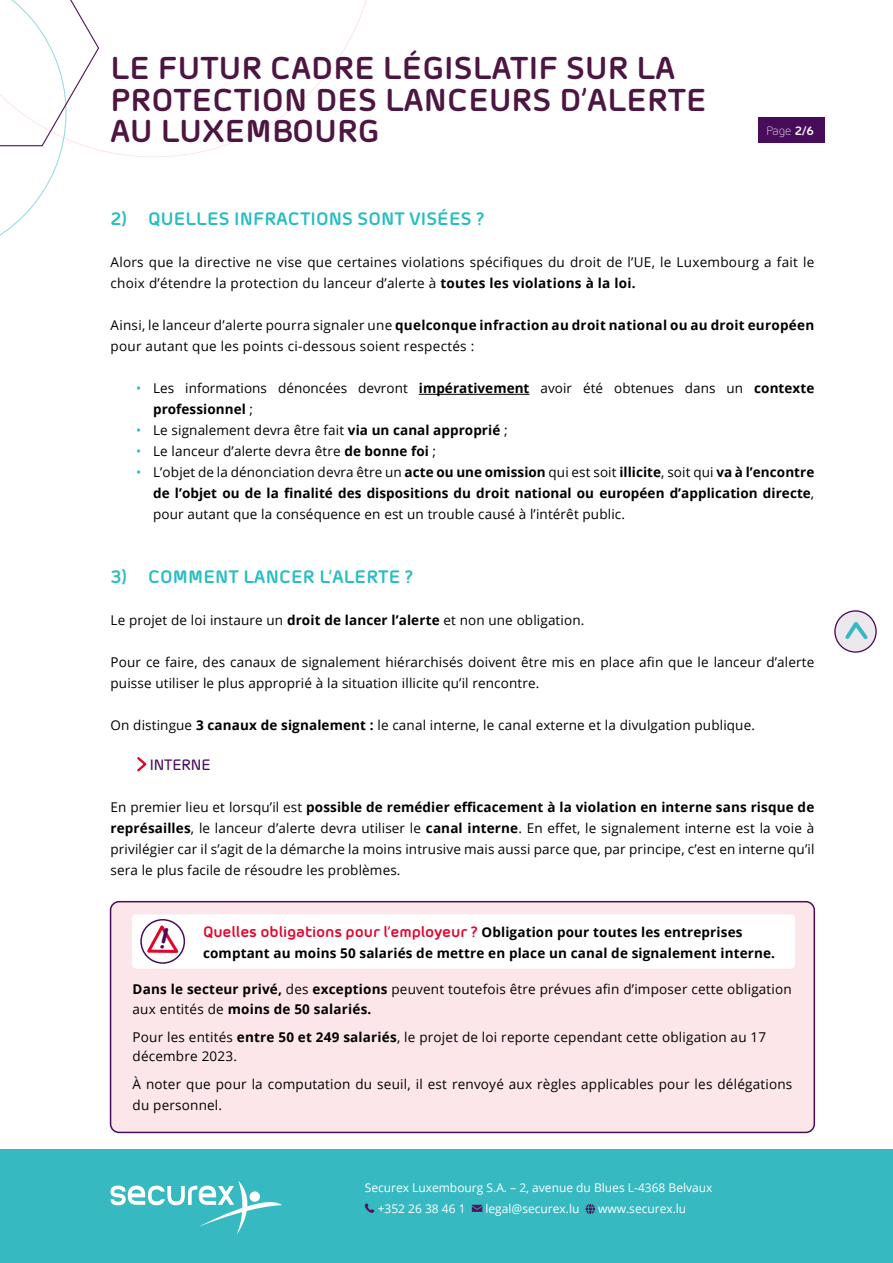
<style>
.page{position:relative;width:893px;height:1263px;background:#fff}
.page>*{position:absolute;margin:0;border:0;box-sizing:border-box;transform-origin:0 0}
.t1{font:700 31.5px/31.5px "Morebi Rounded";letter-spacing:.005em;color:#4d1642}
.t2{font:700 18px "Morebi Rounded";letter-spacing:.005em;color:#28bdc1}
.t3{font:700 15px "Morebi Rounded";letter-spacing:-.01em;color:#e1062d}
.t4{font:500 15px "Morebi Rounded";letter-spacing:-.01em;color:#470d5a}
.t5{font:13.5px/21px "Open Sans";letter-spacing:.01em;color:#000}
.t6{font:700 13.5px/21px "Open Sans";letter-spacing:.01em;color:#000;text-align:justify}
.t7{font:12px/21px "Open Sans";color:#fff}
.t8{font:300 12px "Morebi Rounded";color:#fff}
.s1{font-weight:700}
.s2{color:#28bdc1}
.s3{font-weight:400;color:#28bdc1}
.s4{font-weight:400}
.s5{font-family:"Open Sans";font-size:13.5px;color:#000}
.s6{font-family:"Morebi Rounded";font-size:15px;color:#e1062d}
</style>
<div class="page">
<div style="left:758px;top:117px;width:66px;height:25px;background:#470d5a"></div>
<div style="left:0;top:1149px;width:893px;height:114px;background:#37b9c2"></div>
<svg style="left:365px;top:1203px;width:10px;height:10px"></svg>
<svg style="left:472px;top:1205px;width:10px;height:7px"></svg>
<svg style="left:586px;top:1204px;width:9px;height:10px"></svg>
<svg style="left:111px;top:1180px;width:171px;height:55px"></svg>
<svg style="left:100px;top:0;width:267px;height:157px"></svg>
<svg style="left:0;top:0;width:100px;height:236px"></svg>
<hr style="left:419px;top:394px;width:111px;height:1px;background:#000">
<svg style="left:137px;top:757px;width:10px;height:15px"></svg>
<svg style="left:835px;top:611px;width:41px;height:41px"></svg>
<div style="left:834px;top:610px;width:43px;height:43px;border:1px solid #470d5a;border-radius:50%"></div>
<svg style="left:842px;top:617px;width:29px;height:26px"></svg>
<div style="left:111px;top:902px;width:703px;height:230px;background:#fce6ea;border-radius:9px"></div>
<div style="left:110px;top:901px;width:705px;height:232px;border:2px solid #470d5a;border-radius:9px"></div>
<div style="left:132px;top:914px;width:663px;height:54px;background:#fff;border-radius:4px"></div>
<svg style="left:141px;top:920px;width:43px;height:43px"></svg>
<div style="left:140px;top:919px;width:45px;height:45px;border:2px solid #470d5a;border-radius:50%"></div>
<svg style="left:144px;top:921px;width:37px;height:34px"></svg>
<h1 class="t1" style="left:110px;top:50px;width:598px">LE FUTUR CADRE LÉGISLATIF SUR LA<br>PROTECTION DES LANCEURS D’ALERTE<br>AU LUXEMBOURG</h1>
<p class="t8" style="left:766px;top:122px;width:49px">Page <span class="s1">2/6</span></p>
<h2 class="t2" style="left:111px;top:206px;width:376px">2) QUELLES INFRACTIONS SONT VISÉES ?</h2>
<p class="t5" style="left:111px;top:251px;width:705px">Alors que la directive ne vise que certaines violations spécifiques du droit de l’UE, le Luxembourg a fait le choix d’étendre la protection du lanceur d’alerte à <span class="s1">toutes les violations à la loi.</span></p>
<p class="t5" style="left:111px;top:314px;width:705px">Ainsi, le lanceur d’alerte pourra signaler une <span class="s1">quelconque infraction au droit national ou au droit européen </span>pour autant que les points ci-dessous soient respectés :</p>
<p class="t5" style="left:153px;top:378px;width:663px;text-indent:-17px"><span class="s2">•</span> Les informations dénoncées devront <span class="s1">impérativement</span> avoir été obtenues dans un <span class="s1">contexte professionnel</span> ;</p>
<p class="t5" style="left:136px;top:420px;width:373px"><span class="s2">•</span> Le signalement devra être fait <span class="s1">via un canal approprié</span> ;</p>
<p class="t5" style="left:136px;top:441px;width:302px"><span class="s2">•</span> Le lanceur d’alerte devra être <span class="s1">de bonne foi</span> ;</p>
<p class="t6" style="left:153px;top:462px;width:663px;text-indent:-17px"><span class="s3">•</span> <span class="s4">L’objet de la dénonciation devra être un</span> acte ou une omission <span class="s4">qui est soit</span> illicite<span class="s4">, soit qui</span> va à l’encontre de l’objet ou de la finalité des dispositions du droit national ou européen d’application directe<span class="s4">, pour autant que la conséquence en est un trouble causé à l’intérêt public.</span></p>
<h2 class="t2" style="left:111px;top:563px;width:305px">3) COMMENT LANCER L’ALERTE ?</h2>
<p class="t5" style="left:111px;top:609px;width:475px">Le projet de loi instaure un <span class="s1">droit de lancer l’alerte</span> et non une obligation.</p>
<p class="t5" style="left:111px;top:651px;width:705px">Pour ce faire, des canaux de signalement hiérarchisés doivent être mis en place afin que le lanceur d’alerte puisse utiliser le plus approprié à la situation illicite qu’il rencontre.</p>
<p class="t5" style="left:111px;top:714px;width:646px">On distingue <span class="s1">3 canaux de signalement :</span> le canal interne, le canal externe et la divulgation publique.</p>
<p class="t4" style="left:150px;top:754px;width:63px">INTERNE</p>
<p class="t5" style="left:111px;top:797px;width:705px;text-align:justify">En premier lieu et lorsqu’il est <span class="s1">possible de remédier efficacement à la violation en interne sans risque de représailles</span>, le lanceur d’alerte devra utiliser le <span class="s1">canal interne</span>. En effet, le signalement interne est la voie à privilégier car il s’agit de la démarche la moins intrusive mais aussi parce que, par principe, c’est en interne qu’il sera le plus facile de résoudre les problèmes.</p>
<p class="t3" style="left:203px;top:920px;width:541px">Quelles obligations pour l’employeur ? <span class="s5">Obligation pour toutes les entreprises</span></p>
<p class="t6" style="left:203px;top:942px;width:573px">comptant au moins 50 salariés de mettre en place un canal de signalement interne.</p>
<p class="t6" style="left:133px;top:921px;width:632px"><span class="s6">Quelles obligations pour l’empl yeur ?</span> Obligation pour toutes les entr prises comptant au moins 50 salariés de mettre en place un canal de signalement interne.</p>
<p class="t5" style="left:133px;top:979px;width:661px;line-height:19.5px"><span class="s1">Dans le secteur privé,</span> des <span class="s1">exceptions</span> peuvent toutefois être prévues afin d’imposer cette obligation aux entités de <span class="s1">moins de 50 salariés.</span></p>
<p class="t5" style="left:133px;top:1027px;width:635px;line-height:19.5px">Pour les entités <span class="s1">entre 50 et 249 salariés</span>, le projet de loi reporte cependant cette obligation au 17 décembre 2023.</p>
<p class="t5" style="left:133px;top:1073px;width:661px">À noter que pour la computation du seuil, il est renvoyé aux règles applicables pour les délégations du personnel.</p>
<p class="t7" style="left:378px;top:1177px;width:336px;text-indent:-13px">Securex Luxembourg S.A. – 2, avenue du Blues L-4368 Belvaux +352 26 38 46 1</p>
<p class="t7" style="left:485px;top:1198px;width:95px">legal@securex.lu</p>
<p class="t7" style="left:598px;top:1198px;width:90px">www.securex.lu</p>
</div>
